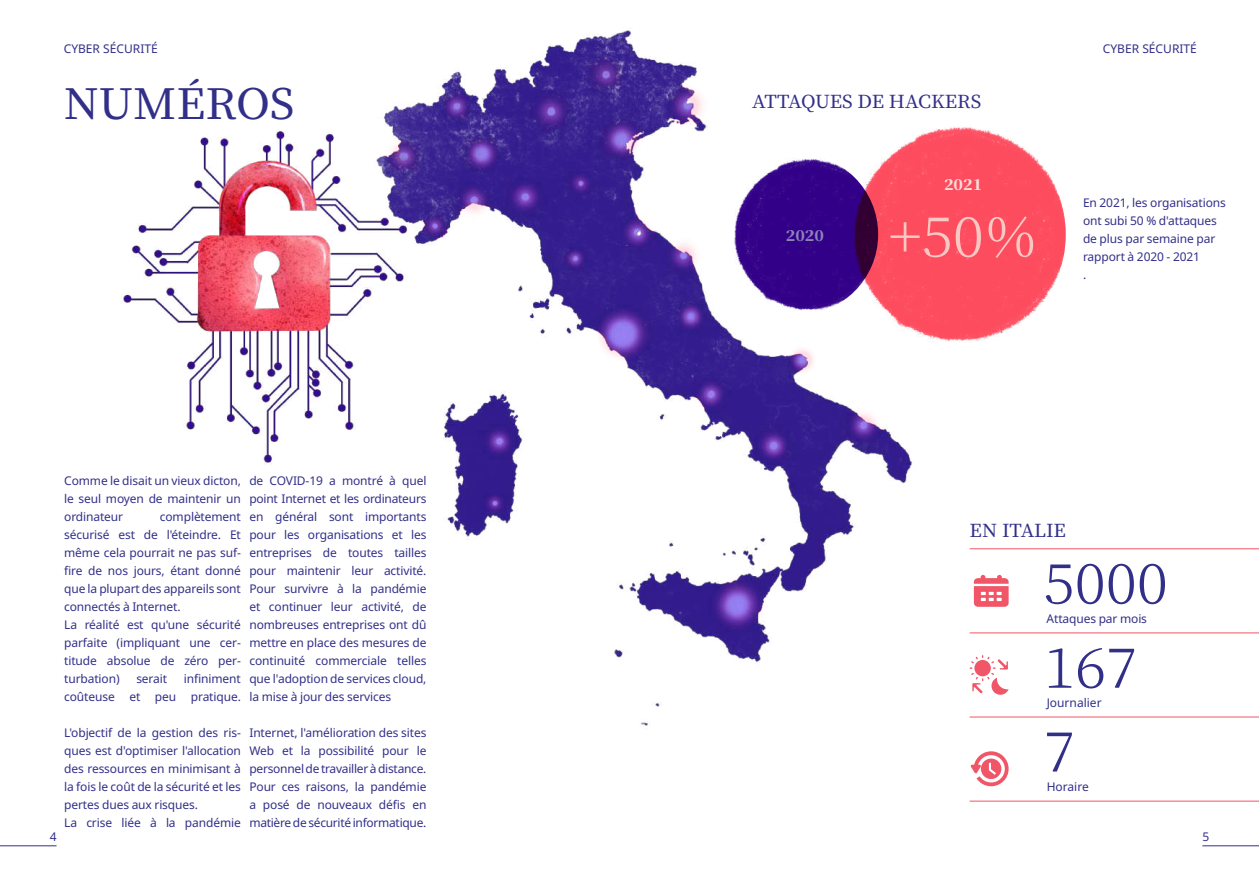
<style>
.page{position:relative;width:1259px;height:893px;background:#fff}
.page>*{position:absolute;margin:0;border:0;box-sizing:border-box;transform-origin:0 0}
.t1{font:300 55.5px "Noto Serif JP";color:#322f89;scale:1.04 1}
.t2{font:300 55.5px "Noto Serif JP";color:#fac8c3;scale:1.04 1}
.t3{font:500 42px "Noto Serif JP";letter-spacing:-.005em;color:#322f89;scale:1.04 1}
.t4{font:500 18px "Noto Serif JP";letter-spacing:-.005em;color:#322f89;scale:1.04 1}
.t5{font:900 15px "Noto Serif JP";color:#8c84b9;scale:1.04 1}
.t6{font:900 15px "Noto Serif JP";color:#fcdeda;scale:1.04 1}
.t7{font:12px/18px "Noto Sans";letter-spacing:-.01em;color:#322f89;text-align:justify}
</style>
<div class="page">
<hr style="left:0;top:845px;width:57px;height:1px;background:#322f89">
<hr style="left:1202px;top:845px;width:57px;height:1px;background:#322f89">
<img style="left:122px;top:30px;width:791px;height:699px">
<img style="left:729px;top:154px;width:118px;height:161px">
<img style="left:847px;top:118px;width:218px;height:232px">
<svg style="left:974px;top:575px;width:34px;height:32px"></svg>
<svg style="left:969px;top:655px;width:39px;height:40px"></svg>
<svg style="left:970px;top:751px;width:38px;height:35px"></svg>
<hr style="left:969px;top:548px;width:290px;height:1px;background:#f05667">
<hr style="left:969px;top:632px;width:290px;height:1px;background:#f05667">
<hr style="left:969px;top:717px;width:290px;height:1px;background:#f05667">
<hr style="left:969px;top:801px;width:290px;height:1px;background:#f05667">
<p class="t7" style="left:64px;top:40px;width:95px">CYBER SÉCURITÉ</p>
<h2 class="t3" style="left:64px;top:80px;width:223px">NUMÉROS</h2>
<p class="t7" style="left:50px;top:827px;width:8px">4</p>
<p class="t7" style="left:64px;top:472px;width:178px">Comme le disait un vieux dicton, le seul moyen de maintenir un ordinateur</p>
<p class="t7" style="left:64px;top:508px;width:178px;text-align:left;text-indent:96px">complètement sécurisé est de l'éteindre. Et même cela pourrait ne pas suf&shy;fire de nos jours, étant donné que la plupart des appareils sont connectés à Internet.<br>La réalité est qu'une sécurité parfaite (impliquant une cer&shy;titude absolue de zéro per&shy;turbation)</p>
<p class="t7" style="left:64px;top:670px;width:178px;text-align:right">infiniment<br>coûteuse et peu pratique.</p>
<p class="t7" style="left:64px;top:724px;width:178px;text-align:left">L'objectif de la gestion des ris&shy;ques est d'optimiser l'allocation des ressources en minimisant à la fois le coût de la sécurité et les pertes dues aux risques.<br>La crise liée à la pandémie</p>
<p class="t7" style="left:136px;top:670px;width:32px">serait</p>
<p class="t7" style="left:249px;top:472px;width:179px">de COVID-19 a montré à quel point Internet et les ordinateurs en général sont importants pour les organisations et les entreprises de toutes tailles pour maintenir leur activité.<br>Pour survivre à la pandémie et continuer leur activité, de nombreuses entreprises ont dû mettre en place des mesures de continuité commerciale telles que l'adoption de services cloud, la mise à jour des services</p>
<p class="t7" style="left:249px;top:724px;width:179px">Internet, l'amélioration des sites Web et la possibilité pour le personnel de travailler à distance.<br>Pour ces raisons, la pandémie a posé de nouveaux défis en matière de sécurité informatique.</p>
<h3 class="t4" style="left:752px;top:91px;width:222px">ATTAQUES DE HACKERS</h3>
<p class="t5" style="left:786px;top:227px;width:38px">2020</p>
<p class="t6" style="left:944px;top:176px;width:38px">2021</p>
<h1 class="t2" style="left:888px;top:205px;width:145px">+50%</h1>
<p class="t7" style="left:1103px;top:40px;width:95px">CYBER SÉCURITÉ</p>
<p class="t7" style="left:1083px;top:194px;width:144px;text-align:left">En 2021, les organisations ont subi 50 % d'attaques de plus par semaine par rapport à 2020 - 2021<br>.</p>
<h3 class="t4" style="left:969px;top:520px;width:94px">EN ITALIE</h3>
<h1 class="t1" style="left:1043px;top:552px;width:121px">5000</h1>
<p class="t7" style="left:1046px;top:610px;width:102px">Attaques par mois</p>
<h1 class="t1" style="left:1044px;top:636px;width:91px">167</h1>
<p class="t7" style="left:1046px;top:694px;width:56px">Journalier</p>
<h1 class="t1" style="left:1044px;top:720px;width:31px">7</h1>
<p class="t7" style="left:1046px;top:778px;width:44px">Horaire</p>
<p class="t7" style="left:1202px;top:827px;width:8px">5</p>
</div>
